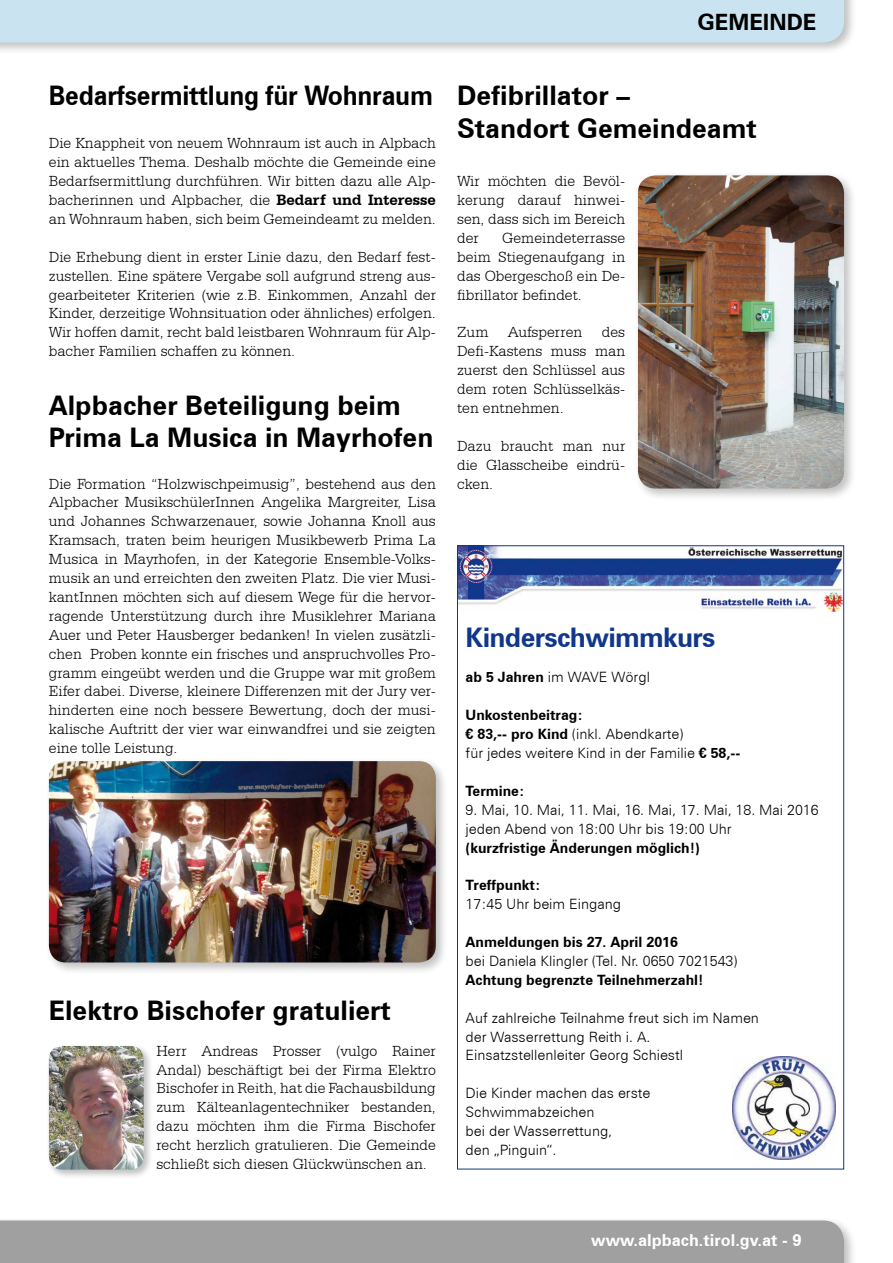
<style>
.page{position:relative;width:893px;height:1263px;background:#fff}
.page>*{position:absolute;margin:0;border:0;box-sizing:border-box;transform-origin:0 0}
.t1{font:700 27px/32.4px "Zurich BT";color:#000}
.t2{font:700 27px "Zurich BT";color:#000;scale:.93 1}
.t3{font:700 27px "Zurich BT";letter-spacing:-.025em;color:#10378b}
.t4{font:700 22.5px "Zurich BT";color:#000}
.t5{font:700 16.5px "Zurich BT";color:#fff}
.t6{font:300 15.75px/18.9px "Serifa BT";color:#000;text-align:justify}
.t7{font:300 14.25px/18.9px "Zurich BT";color:#000}
.t8{font:700 14.25px "Zurich BT";color:#000}
.s1{font-weight:700}
</style>
<div class="page">
<div style="left:0;top:1216px;width:857px;height:47px;background:#000;opacity:.25"></div>
<div style="left:0;top:1220px;width:844px;height:43px;background:#a1a0a0"></div>
<div style="left:0;top:0;width:857px;height:55px;background:#000;opacity:.25"></div>
<div style="left:0;top:0;width:844px;height:43px;background:#c9e4f0"></div>
<img style="left:459px;top:547px;width:383px;height:64px">
<img style="left:732px;top:1056px;width:104px;height:104px">
<div style="left:46px;top:1043px;width:107px;height:136px;background:#000;opacity:.25"></div>
<img style="left:49px;top:1046px;width:95px;height:123px">
<div style="left:634px;top:171px;width:223px;height:331px;background:#000;opacity:.25"></div>
<img style="left:638px;top:175px;width:206px;height:313px">
<div style="left:45px;top:757px;width:403px;height:218px;background:#000;opacity:.25"></div>
<img style="left:49px;top:761px;width:387px;height:201px">
<h2 class="t4" style="left:697px;top:8px;width:120px">GEMEINDE</h2>
<h1 class="t2" style="left:49px;top:79px;width:414px">Bedarfsermittlung für Wohnraum</h1>
<p class="t6" style="left:49px;top:134px;width:388px">Die Knappheit von neuem Wohnraum ist auch in Alpbach ein aktuelles Thema. Deshalb möchte die Gemeinde eine Bedarfsermittlung durchführen. Wir bitten dazu alle Alp&shy;bacherinnen und Alpbacher, die <span class="s1">Bedarf und Interesse </span>an Wohnraum haben, sich beim Gemeindeamt zu melden.</p>
<p class="t6" style="left:49px;top:247px;width:388px">Die Erhebung dient in erster Linie dazu, den Bedarf fest&shy;zustellen. Eine spätere Vergabe soll aufgrund streng aus&shy;gearbeiteter Kriterien (wie z.B. Einkommen, Anzahl der Kinder, derzeitige Wohnsituation oder ähnliches) erfolgen.<br>Wir hoffen damit, recht bald leistbaren Wohnraum für Alp&shy;bacher Familien schaffen zu können.</p>
<h1 class="t1" style="left:49px;top:389px;width:386px">Alpbacher Beteiligung beim<br>Prima La Musica in Mayrhofen</h1>
<p class="t6" style="left:49px;top:474px;width:388px">Die Formation “Holzwischpeimusig”, bestehend aus den Alpbacher MusikschülerInnen Angelika Margreiter, Lisa und Johannes Schwarzenauer, sowie Johanna Knoll aus Kramsach, traten beim heurigen Musikbewerb Prima La Musica in Mayrhofen, in der Kategorie Ensemble-Volks&shy;musik an und erreichten den zweiten Platz. Die vier Musi&shy;kantInnen möchten sich auf diesem Wege für die hervor&shy;ragende Unterstützung durch ihre Musiklehrer Mariana Auer und Peter Hausberger bedanken! In vielen zusätzli&shy;chen Proben konnte ein frisches und anspruchvolles Pro&shy;gramm eingeübt werden und die Gruppe war mit großem Eifer dabei. Diverse, kleinere Differenzen mit der Jury ver&shy;hinderten eine noch bessere Bewertung, doch der musi&shy;kalische Auftritt der vier war einwandfrei und sie zeigten eine tolle Leistung.</p>
<h1 class="t1" style="left:49px;top:994px;width:344px">Elektro Bischofer gratuliert</h1>
<p class="t6" style="left:156px;top:1041px;width:281px">Herr Andreas Prosser (vulgo Rainer Andal) beschäftigt bei der Firma Elektro Bischofer in Reith, hat die Fachausbildung zum Kälteanlagentechniker bestanden, dazu möchten ihm die Firma Bischofer recht herzlich gratulieren. Die Gemeinde schließt sich diesen Glückwünschen an.</p>
<h1 class="t1" style="left:457px;top:79px;width:301px">Defibrillator –<br>Standort Gemeindeamt</h1>
<p class="t6" style="left:457px;top:171px;width:170px">Wir möchten die Bevöl&shy;kerung darauf hinwei&shy;sen, dass sich im Bereich der</p>
<p class="t6" style="left:457px;top:228px;width:170px;text-indent:45px">Gemeindeterrasse beim Stiegenaufgang in das Obergeschoß ein De&shy;fibrillator befindet.</p>
<p class="t6" style="left:457px;top:323px;width:170px">Zum Aufsperren des Defi-Kastens muss man zuerst den Schlüssel aus dem roten Schlüsselkäs&shy;ten entnehmen.</p>
<p class="t6" style="left:457px;top:436px;width:170px">Dazu braucht man nur die Glasscheibe eindrü&shy;cken.</p>
<h1 class="t3" style="left:466px;top:621px;width:251px">Kinderschwimmkurs</h1>
<p class="t7" style="left:466px;top:668px;width:186px"><span class="s1">ab 5 Jahren</span> im WAVE Wörgl</p>
<p class="t7" style="left:466px;top:706px;width:276px"><span class="s1">Unkostenbeitrag:<br>€ 83,-- pro Kind</span> (inkl. Abendkarte)<br>für jedes weitere Kind in der Familie <span class="s1">€ 58,--</span></p>
<p class="t8" style="left:466px;top:782px;width:60px">Termine:</p>
<p class="t7" style="left:466px;top:800px;width:355px">9. Mai, 10. Mai, 11. Mai, 16. Mai, 17. Mai, 18. Mai 2016 jeden Abend von 18:00 Uhr bis 19:00 Uhr</p>
<p class="t8" style="left:466px;top:839px;width:236px">(kurzfristige Änderungen möglich!)</p>
<p class="t8" style="left:466px;top:876px;width:76px">Treffpunkt:</p>
<p class="t7" style="left:466px;top:894px;width:157px">17:45 Uhr beim Eingang</p>
<p class="t8" style="left:466px;top:933px;width:214px">Anmeldungen bis 27. April 2016</p>
<p class="t7" style="left:466px;top:951px;width:273px">bei Daniela Klingler (Tel. Nr. 0650 7021543)</p>
<p class="t8" style="left:466px;top:971px;width:239px">Achtung begrenzte Teilnehmerzahl!</p>
<p class="t7" style="left:466px;top:1008px;width:295px">Auf zahlreiche Teilnahme freut sich im Namen der Wasserrettung Reith i. A.<br>Einsatzstellenleiter Georg Schiestl</p>
<p class="t7" style="left:466px;top:1083px;width:186px">Die Kinder machen das erste<br>Schwimmabzeichen<br>bei der Wasserrettung,<br>den „Pinguin“.</p>
<p class="t5" style="left:591px;top:1230px;width:212px">www.alpbach.tirol.gv.at - 9</p>
</div>
